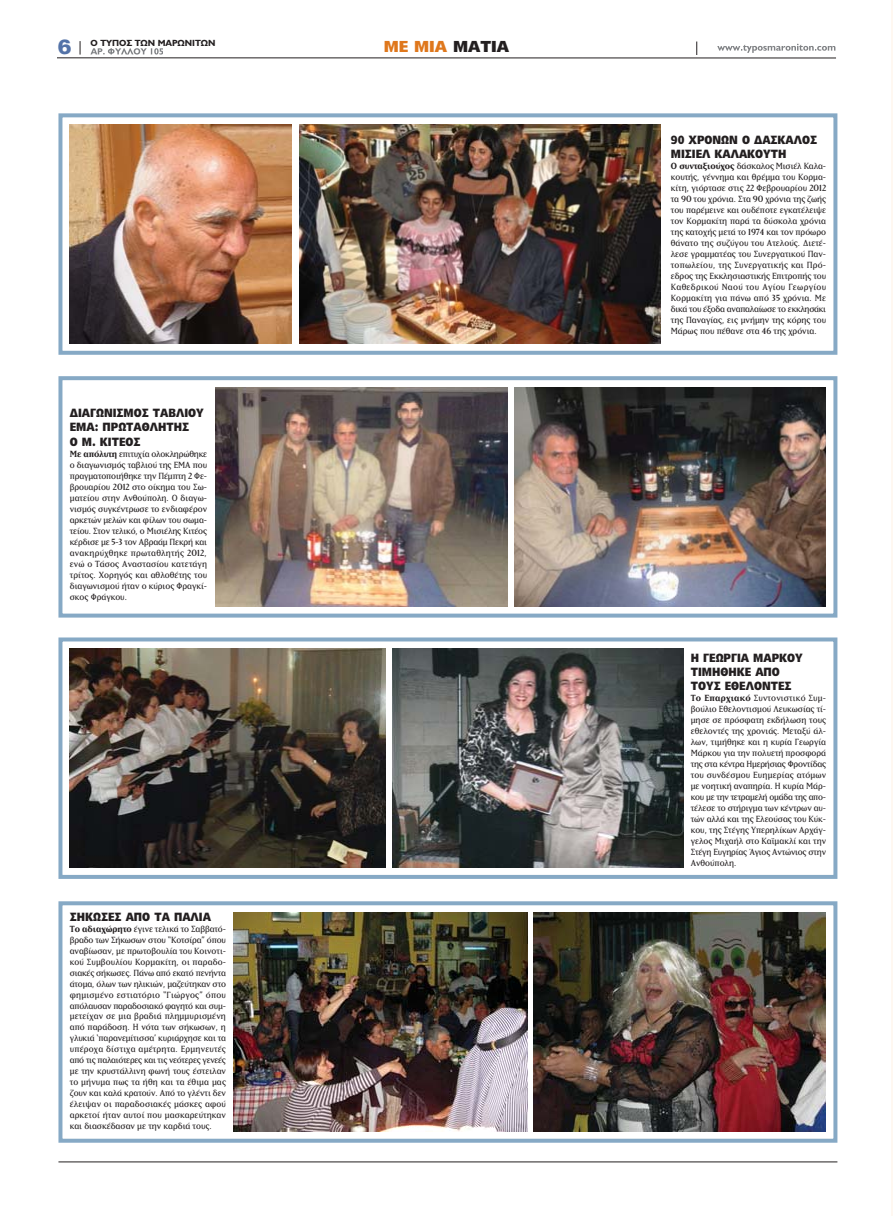
<style>
.page{position:relative;width:893px;height:1219px;background:#fff}
.page>*{position:absolute;margin:0;border:0;box-sizing:border-box;transform-origin:0 0}
.t1{font:20.6px "Mg Universe Extra";color:#5473a8}
.t2{font:900 16px "Politis Gauss 08";color:#df771c}
.t3{font:900 12px/14.4px "Politis Gauss 08";color:#231f20;scale:.9 1}
.t4{font:10.5px/11px "Matrix Book Roman";color:#231f20;text-align:justify}
.t5{font:700 9px "CF Jeckyl";color:#231f20}
.s1{font-family:"Matrix";font-weight:700}
.s2{color:#231f20}
</style>
<div class="page">
<hr style="left:891px;top:0;width:2px;height:1216px;background:#fff8f1">
<svg style="left:90px;top:48px;width:73px;height:7px"></svg>
<hr style="left:57px;top:58px;width:779px;height:1px;background:#231f20">
<svg style="left:80px;top:41px;width:1px;height:14px"></svg>
<svg style="left:697px;top:42px;width:1px;height:13px"></svg>
<svg style="left:717px;top:45px;width:82px;height:8px"></svg>
<svg style="left:815px;top:46px;width:20px;height:5px"></svg>
<hr style="left:58px;top:1161px;width:779px;height:1px;background:#231f20">
<div style="left:58px;top:113px;width:779px;height:242px;border:4px solid #86a9c5"></div>
<div style="left:58px;top:376px;width:779px;height:242px;border:4px solid #86a9c5"></div>
<img style="left:70px;top:124px;width:221px;height:219px">
<img style="left:300px;top:124px;width:360px;height:219px">
<img style="left:216px;top:387px;width:291px;height:219px">
<img style="left:515px;top:387px;width:310px;height:219px">
<div style="left:58px;top:637px;width:779px;height:242px;border:4px solid #86a9c5"></div>
<div style="left:58px;top:901px;width:779px;height:242px;border:4px solid #86a9c5"></div>
<img style="left:70px;top:649px;width:315px;height:218px">
<img style="left:392px;top:649px;width:292px;height:218px">
<img style="left:233px;top:912px;width:294px;height:219px">
<img style="left:533px;top:912px;width:292px;height:219px">
<h1 class="t1" style="left:58px;top:35px;width:15px">6</h1>
<p class="t5" style="left:91px;top:39px;width:126px">Ο ΤΥΠΟΣ ΤΩΝ ΜΑΡΩΝΙΤΩΝ</p>
<p class="t3" style="left:70px;top:407px;width:150px">ΔΙΑΓΩΝΙΣΜΟΣ ΤΑΒΛΙΟΥ<br>ΕΜΑ: ΠΡΩΤΑΘΛΗΤΗΣ<br>Ο Μ. ΚΙΤΕΟΣ</p>
<p class="t4" style="left:70px;top:449px;width:139px"><span class="s1">Με απόλυτη</span> επιτυχία ολοκληρώθηκε ο διαγωνισμός ταβλιού της ΕΜΑ που πραγματοποιήθηκε την Πέμπτη 2 Φε&shy;βρουαρίου 2012 στο οίκημα του Σω&shy;ματείου στην Ανθούπολη. Ο διαγω&shy;νισμός συγκέντρωσε το ενδιαφέρον αρκετών μελών και φίλων του σωμα&shy;τείου. Στον τελικό, ο Μισιέλης Κιτέος κέρδισε με 5-3 τον Αβραάμ Πεκρή και ανακηρύχθηκε πρωταθλητής 2012, ενώ ο Τάσος Αναστασίου κατετάγη τρίτος. Χορηγός και αθλοθέτης του διαγωνισμού ήταν ο κύριος Φραγκί&shy;σκος Φράγκου.</p>
<p class="t3" style="left:70px;top:910px;width:158px">ΣΗΚΩΣΕΣ ΑΠΟ ΤΑ ΠΑΛΙΑ</p>
<p class="t4" style="left:70px;top:924px;width:158px"><span class="s1">Το αδιαχώρητο</span> έγινε τελικά το Σαββατό&shy;βραδο των Σήκωσων στου “Kοτσίρα” όπου αναβίωσαν, με πρωτοβουλία του Κοινοτι&shy;κού Συμβουλίου Κορμακίτη, οι παραδο&shy;σιακές σήκωσες. Πάνω από εκατό πενήντα άτομα, όλων των ηλικιών, μαζεύτηκαν στο φημισμένο εστιατόριο “Γιώργος” όπου απόλαυσαν παραδοσιακό φαγητό και συμ&shy;μετείχαν σε μια βραδιά πλημμυρισμένη από παράδοση. Η νότα των σήκωσων, η γλυκιά ‘παρανεμίτισσα’ κυριάρχησε και τα υπέροχα δίστιχα αμέτρητα. Ερμηνευτές από τις παλαιότερες και τις νεότερες γενεές με την κρυστάλλινη φωνή τους έστειλαν το μήνυμα πως τα ήθη και τα έθιμα μας ζουν και καλά κρατούν. Από το γλέντι δεν έλειψαν οι παραδοσιακές μάσκες αφού αρκετοί ήταν αυτοί που μασκαρεύτηκαν και διασκέδασαν με την καρδιά τους.</p>
<h2 class="t2" style="left:384px;top:40px;width:127px">ME MIA <span class="s2">MATIA</span></h2>
<p class="t3" style="left:671px;top:133px;width:164px">90 ΧΡΟΝΩΝ Ο ΔΑΣΚΑΛΟΣ<br>ΜΙΣΙΕΛ ΚΑΛΑΚΟΥΤΗ</p>
<p class="t4" style="left:671px;top:161px;width:157px"><span class="s1">Ο συνταξιούχος</span> δάσκαλος Μισιέλ Καλα&shy;κουτής, γέννημα και θρέμμα του Κορμα&shy;κίτη, γιόρτασε στις 22 Φεβρουαρίου 2012 τα 90 του χρόνια. Στα 90 χρόνια της ζωής του παρέμεινε και ουδέποτε εγκατέλειψε τον Κορμακίτη παρά τα δύσκολα χρόνια της κατοχής μετά το 1974 και τον πρόωρο θάνατο της συζύγου του Ατελούς. Διετέ&shy;λεσε γραμματέας του Συνεργατικού Παν&shy;τοπωλείου, της Συνεργατικής και Πρό&shy;εδρος της Εκκλησιαστικής Επιτροπής του Καθεδρικού Ναού του Αγίου Γεωργίου Κορμακίτη για πάνω από 35 χρόνια. Με δικά του έξοδα αναπαλαίωσε το εκκλησάκι της Παναγίας, εις μνήμην της κόρης του Μάρως που πέθανε στα 46 της χρόνια.</p>
<p class="t3" style="left:691px;top:651px;width:126px">Η ΓΕΩΡΓΙΑ ΜΑΡΚΟΥ<br>ΤΙΜΗΘΗΚΕ ΑΠΟ<br>ΤΟΥΣ ΕΘΕΛΟΝΤΕΣ</p>
<p class="t4" style="left:691px;top:693px;width:137px"><span class="s1">Το Επαρχιακό</span> Συντονιστικό Συμ&shy;βούλιο Εθελοντισμού Λευκωσίας τί&shy;μησε σε πρόσφατη εκδήλωση τους εθελοντές της χρονιάς. Μεταξύ άλ&shy;λων, τιμήθηκε και η κυρία Γεωργία Μάρκου για την πολυετή προσφορά της στα κέντρα Ημερήσιας Φροντίδας του συνδέσμου Ευημερίας ατόμων με νοητική αναπηρία. Η κυρία Μάρ&shy;κου με την τετραμελή ομάδα της απο&shy;τέλεσε το στήριγμα των κέντρων αυ&shy;τών αλλά και της Ελεούσας του Κύκ&shy;κου, της Στέγης Υπερηλίκων Αρχάγ&shy;γελος Μιχαήλ στο Καϊμακλί και την Στέγη Ευγηρίας Άγιος Αντώνιος στην Ανθούπολη.</p>
</div>
